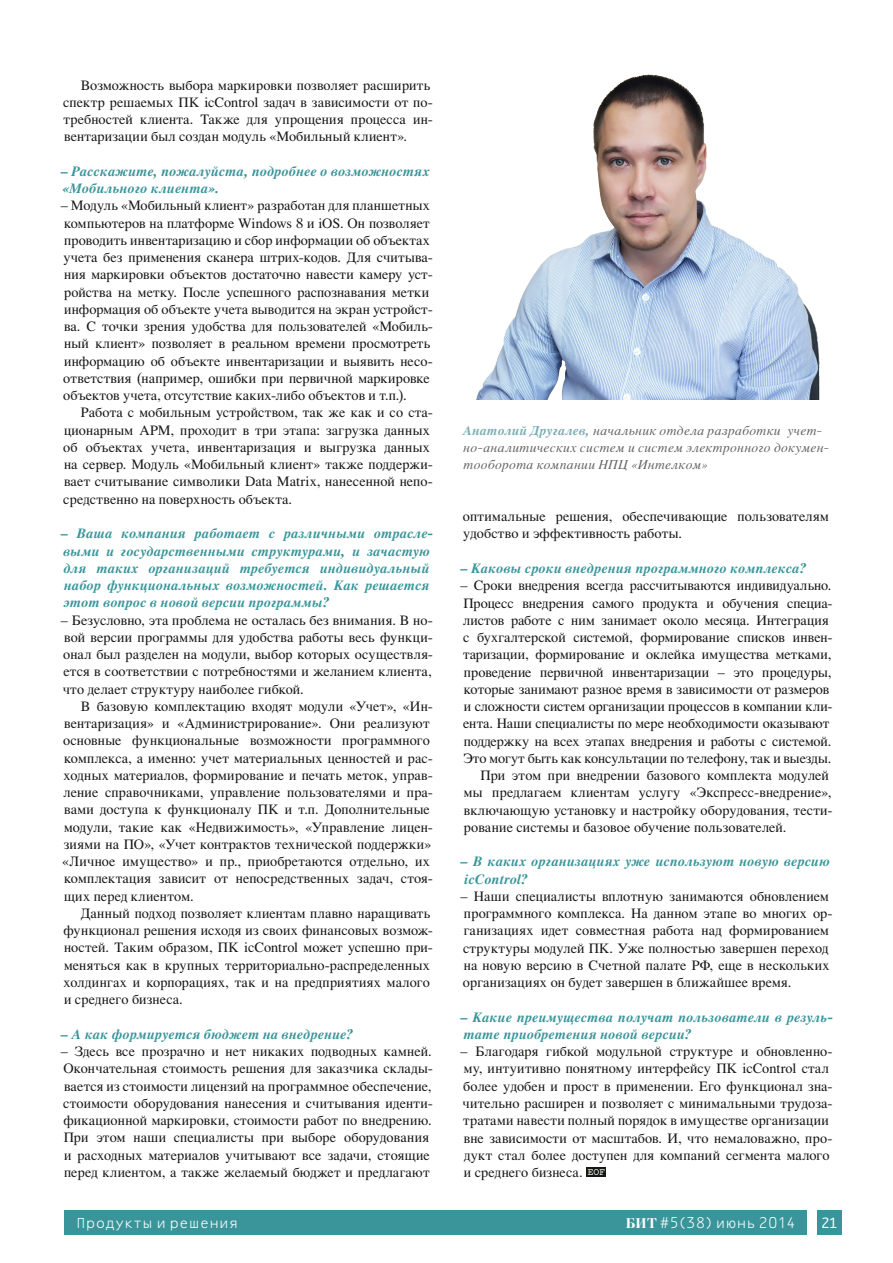
<style>
.page{position:relative;width:893px;height:1263px;background:#fff}
.page>*{position:absolute;margin:0;border:0;box-sizing:border-box;transform-origin:0 0}
.t1{font:15px "OCRF Light C";letter-spacing:.01em;color:#fff}
.t2{font:14.25px/17.2px "Latinskij C";letter-spacing:.01em;color:#181716}
.t3{font:italic 700 14.25px/17.2px "Latinskij C";letter-spacing:.01em;color:#39959a}
.t4{font:italic 13.5px/17.2px "Latinskij C";letter-spacing:.025em;color:#626261}
.t5{font:13.5px "Priamoj C";color:#fff}
.s1{font-weight:700;color:#7badb2}
.s2{font-family:"Bodoni C";font-weight:700}
</style>
<div class="page">
<div style="left:817px;top:1211px;width:24px;height:24px;background:#39959a"></div>
<div style="left:64px;top:1211px;width:743px;height:24px;background:#39959a"></div>
<div style="left:586px;top:1167px;width:20px;height:9px;background:#181716"></div>
<img style="left:476px;top:74px;width:344px;height:326px">
<p class="t2" style="left:63px;top:76px;width:371px;text-indent:17px">Возможность выбора маркировки позволяет расширить спектр решаемых ПК icControl задач в зависимости от по&shy;требностей клиента. Также для упрощения процесса ин&shy;вентаризации был создан модуль «Мобильный клиент».</p>
<p class="t3" style="left:61px;top:162px;width:370px">– Расскажите, пожалуйста, подробнее о возможностях «Мобильного клиента».</p>
<p class="t2" style="left:61px;top:197px;width:374px">– Модуль «Мобильный клиент» разработан для планшетных компьютеров на платформе Windows 8 и iOS. Он позволяет проводить инвентаризацию и сбор информации об объектах учета без применения сканера штрих-кодов. Для считыва&shy;ния маркировки объектов достаточно навести камеру уст&shy;ройства на метку. После успешного распознавания метки информация об объекте учета выводится на экран устройст&shy;ва. С точки зрения удобства для пользователей «Мобиль&shy;ный клиент» позволяет в реальном времени просмотреть информацию об объекте инвентаризации и выявить несо&shy;ответствия (например, ошибки при первичной маркировке объектов учета, отсутствие каких-либо объектов и т.п.).</p>
<p class="t2" style="left:63px;top:404px;width:371px;text-indent:18px">Работа с мобильным устройством, так же как и со ста&shy;ционарным АРМ, проходит в три этапа: загрузка данных об объектах учета, инвентаризация и выгрузка данных на сервер. Модуль «Мобильный клиент» также поддержи&shy;вает считывание символики Data Matrix, нанесенной непо&shy;средственно на поверхность объекта.</p>
<p class="t3" style="left:61px;top:525px;width:373px">– Ваша компания работает с различными отрасле&shy;выми и государственными структурами, и зачастую для таких организаций требуется индивидуальный набор функциональных возможностей. Как решается этот вопрос в новой версии программы?</p>
<p class="t2" style="left:61px;top:611px;width:374px;text-align:justify">– Безусловно, эта проблема не осталась без внимания. В но&shy;вой версии программы для удобства работы весь функци&shy;онал был разделен на модули, выбор которых осуществля&shy;ется в соответствии с потребностями и желанием клиента, что делает структуру наиболее гибкой.</p>
<p class="t2" style="left:62px;top:697px;width:373px;text-indent:19px">В базовую комплектацию входят модули «Учет», «Ин&shy;вентаризация» и «Администрирование». Они реализуют основные функциональные возможности программного комплекса, а именно: учет материальных ценностей и рас&shy;ходных материалов, формирование и печать меток, управ&shy;ление справочниками, управление пользователями и пра&shy;вами доступа к функционалу ПК и т.п. Дополнительные модули, такие как «Недвижимость», «Управление лицен&shy;зиями на ПО», «Учет контрактов технической поддержки» «Личное имущество» и пр., приобретаются отдельно, их комплектация зависит от непосредственных задач, стоя&shy;щих перед клиентом.</p>
<p class="t2" style="left:63px;top:904px;width:371px;text-indent:17px">Данный подход позволяет клиентам плавно наращивать функционал решения исходя из своих финансовых возмож&shy;ностей. Таким образом, ПК icControl может успешно при&shy;меняться как в крупных территориально-распределенных холдингах и корпорациях, так и на предприятиях малого и среднего бизнеса.</p>
<p class="t3" style="left:61px;top:1025px;width:294px">– А как формируется бюджет на внедрение?</p>
<p class="t2" style="left:61px;top:1042px;width:374px">– Здесь все прозрачно и нет никаких подводных камней.<br>Окончательная стоимость решения для заказчика склады&shy;вается из стоимости лицензий на программное обеспечение, стоимости оборудования нанесения и считывания иденти&shy;фикационной маркировки, стоимости работ по внедрению.<br>При этом наши специалисты при выборе оборудования и расходных материалов учитывают все задачи, стоящие перед клиентом, а также желаемый бюджет и предлагают</p>
<p class="t4" style="left:463px;top:421px;width:367px"><span class="s1">Анатолий Другалев,</span> начальник отдела разработки учет&shy;но-аналитических систем и систем электронного докумен&shy;тооборота компании НПЦ «Интелком»</p>
<p class="t2" style="left:463px;top:508px;width:367px">оптимальные решения, обеспечивающие пользователям удобство и эффективность работы.</p>
<p class="t3" style="left:461px;top:559px;width:347px">– Каковы сроки внедрения программного комплекса?</p>
<p class="t2" style="left:460px;top:577px;width:372px">– Сроки внедрения всегда рассчитываются индивидуально.</p>
<p class="t2" style="left:463px;top:594px;width:371px">Процесс внедрения самого продукта и обучения специа-</p>
<p class="t2" style="left:463px;top:611px;width:367px">листов работе с ним занимает около месяца. Интеграция</p>
<p class="t2" style="left:463px;top:628px;width:371px">с бухгалтерской системой, формирование списков инвен-</p>
<p class="t2" style="left:463px;top:646px;width:370px">таризации, формирование и оклейка имущества метками,</p>
<p class="t2" style="left:464px;top:663px;width:369px">проведение первичной инвентаризации – это процедуры,</p>
<p class="t2" style="left:464px;top:680px;width:367px">которые занимают разное время в зависимости от размеров</p>
<p class="t2" style="left:464px;top:698px;width:371px">и сложности систем организации процессов в компании кли-</p>
<p class="t2" style="left:463px;top:715px;width:368px">ента. Наши специалисты по мере необходимости оказывают</p>
<p class="t2" style="left:464px;top:732px;width:369px">поддержку на всех этапах внедрения и работы с системой.</p>
<p class="t2" style="left:463px;top:749px;width:369px">Это могут быть как консультации по телефону, так и выезды.</p>
<p class="t2" style="left:480px;top:767px;width:350px">При этом при внедрении базового комплекта модулей</p>
<p class="t2" style="left:464px;top:784px;width:369px">мы предлагаем клиентам услугу «Экспресс-внедрение»,</p>
<p class="t2" style="left:464px;top:801px;width:371px">включающую установку и настройку оборудования, тести-</p>
<p class="t2" style="left:464px;top:818px;width:324px">рование системы и базовое обучение пользователей.</p>
<p class="t3" style="left:461px;top:853px;width:370px">– В каких организациях уже используют новую версию icControl?</p>
<p class="t2" style="left:460px;top:887px;width:374px">– Наши специалисты вплотную занимаются обновлением программного комплекса. На данном этапе во многих ор&shy;ганизациях идет совместная работа над формированием структуры модулей ПК. Уже полностью завершен переход на новую версию в Счетной палате РФ, еще в нескольких организациях он будет завершен в ближайшее время.</p>
<p class="t3" style="left:461px;top:1008px;width:373px">– Какие преимущества получат пользователи в резуль&shy;тате приобретения новой версии?</p>
<p class="t2" style="left:460px;top:1043px;width:374px">– Благодаря гибкой модульной структуре и обновленно&shy;му, интуитивно понятному интерфейсу ПК icControl стал более удобен и прост в применении. Его функционал зна&shy;чительно расширен и позволяет с минимальными трудоза&shy;тратами навести полный порядок в имуществе организации вне зависимости от масштабов. И, что немаловажно, про&shy;дукт стал более доступен для компаний сегмента малого и среднего бизнеса. <sup>EOF</sup></p>
<p class="t1" style="left:76px;top:1215px;width:164px">Продукты и решения</p>
<p class="t1" style="left:625px;top:1215px;width:172px"><span class="s2">БИТ</span> #5(38) июнь 2014</p>
<p class="t5" style="left:821px;top:1215px;width:17px">21</p>
</div>
